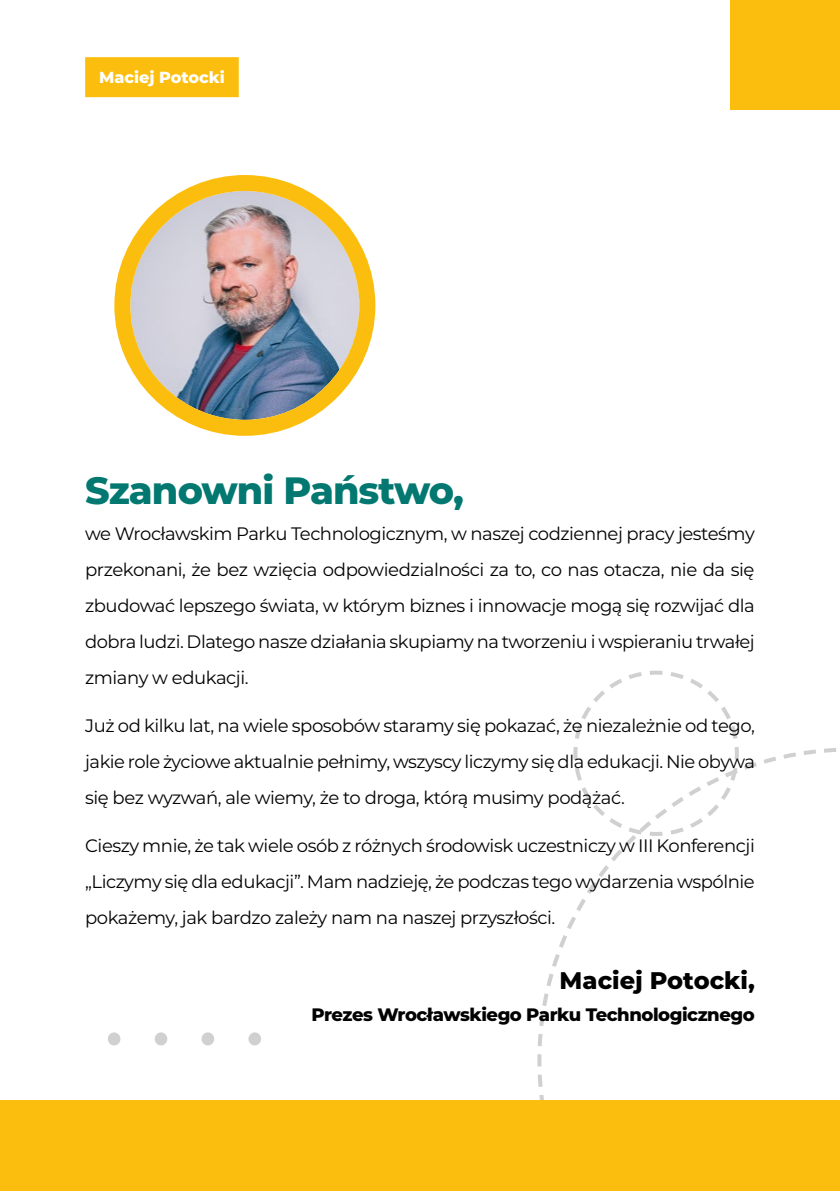
<style>
.page{position:relative;width:840px;height:1191px;background:#fff}
.page>*{position:absolute;margin:0;border:0;box-sizing:border-box;transform-origin:0 0}
.t1{font:800 38px "Montserrat";letter-spacing:-.025em;color:#027870}
.t2{font:800 24px "Montserrat";color:#000}
.t3{font:18px/36px "Montserrat";letter-spacing:-.025em;color:#020203;text-align:justify}
.t4{font:800 18px "Montserrat";letter-spacing:-.025em;color:#020203}
.t5{font:800 16px "Montserrat";color:#fff}
</style>
<div class="page">
<svg style="left:537px;top:748px;width:299px;height:352px"></svg>
<svg style="left:571px;top:670px;width:169px;height:168px"></svg>
<div style="left:0;top:1100px;width:839px;height:91px;background:#fcbe0e"></div>
<div style="left:730px;top:0;width:109px;height:109px;background:#fcbe0e"></div>
<div style="left:248px;top:1032px;width:13px;height:13px;background:#d0d0d0;border-radius:50%"></div>
<div style="left:201px;top:1032px;width:13px;height:13px;background:#d0d0d0;border-radius:50%"></div>
<div style="left:155px;top:1032px;width:12px;height:13px;background:#d0d0d0;border-radius:50%"></div>
<div style="left:108px;top:1032px;width:12px;height:13px;background:#d0d0d0;border-radius:50%"></div>
<div style="left:85px;top:57px;width:154px;height:40px;background:#fcbe0e"></div>
<img style="left:130px;top:191px;width:229px;height:229px;border-radius:114px">
<div style="left:114px;top:175px;width:261px;height:261px;border:16px solid #fcbe0e;border-radius:50%"></div>
<p class="t5" style="left:99px;top:66px;width:127px">Maciej Potocki</p>
<h1 class="t1" style="left:85px;top:462px;width:380px">Szanowni Państwo,</h1>
<p class="t3" style="left:85px;top:515px;width:671px">we Wrocławskim Parku Technologicznym, w naszej codziennej pracy jesteśmy przekonani, że bez wzięcia odpowiedzialności za to, co nas otacza, nie da się zbudować lepszego świata, w którym biznes i innowacje mogą się rozwijać dla dobra ludzi. Dlatego nasze działania skupiamy na tworzeniu i wspieraniu trwałej zmiany w edukacji.</p>
<p class="t3" style="left:85px;top:707px;width:671px">Już od kilku lat, na wiele sposobów staramy się pokazać, że niezależnie od tego, jakie role życiowe aktualnie pełnimy, wszyscy liczymy się dla edukacji. Nie obywa się bez wyzwań, ale wiemy, że to droga, którą musimy podążać.</p>
<p class="t3" style="left:85px;top:827px;width:671px">Cieszy mnie, że tak wiele osób z różnych środowisk uczestniczy w III Konferencji „Liczymy się dla edukacji”. Mam nadzieję, że podczas tego wydarzenia wspólnie pokażemy, jak bardzo zależy nam na naszej przyszłości.</p>
<h2 class="t2" style="left:559px;top:963px;width:197px">Maciej Potocki,</h2>
<p class="t4" style="left:311px;top:1001px;width:444px">Prezes Wrocławskiego Parku Technologicznego</p>
</div>
